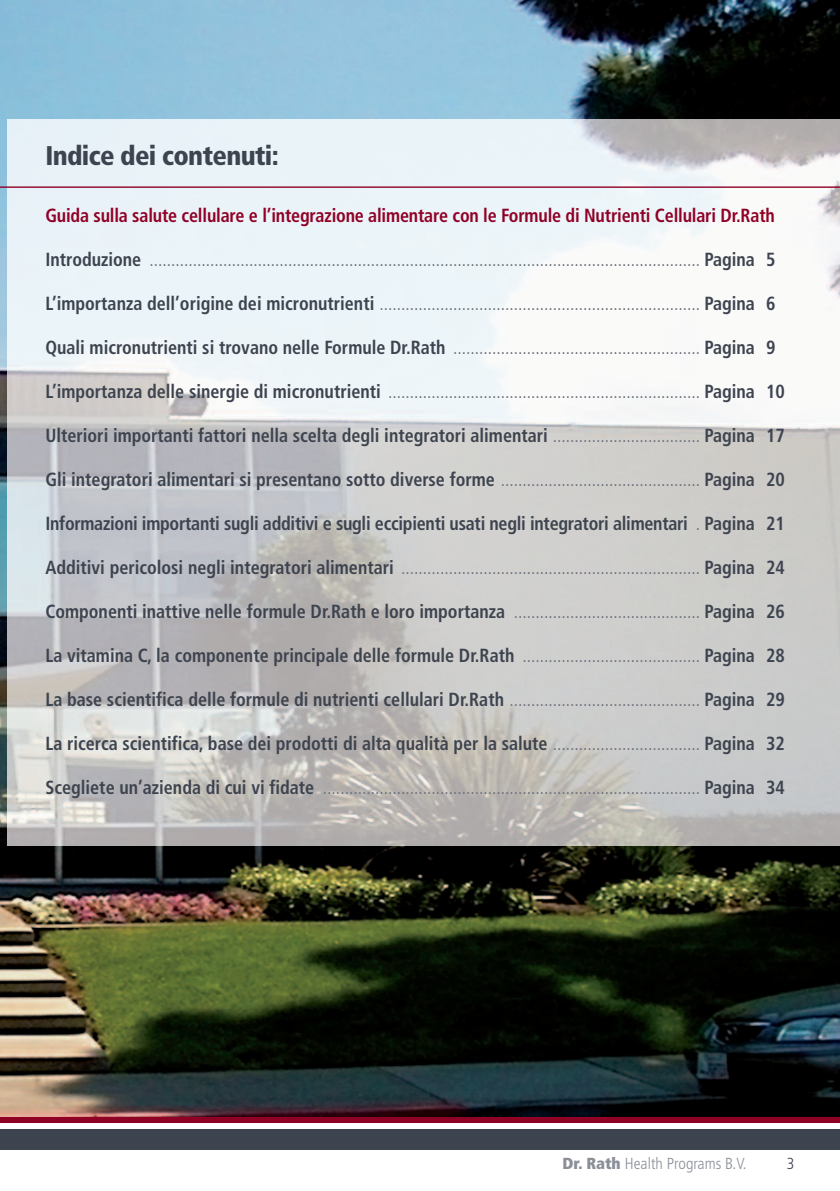
<style>
.page{position:relative;width:840px;height:1191px;background:#fff}
.page>*{position:absolute;margin:0;border:0;box-sizing:border-box;transform-origin:0 0}
.t1{font:900 condensed 27px "Frutiger LT";letter-spacing:-.025em;color:#3e444f}
.t2{font:300 condensed 19px "Frutiger LT";color:#686e78;scale:.95 1}
.t3{font:700 condensed 19px "Frutiger LT";color:#3e444f;scale:.95 1}
.t4{font:700 condensed 19px "Frutiger LT";letter-spacing:-.01em;color:#900126;scale:.95 1}
.t5{font:300 condensed 16px "Frutiger LT";color:#8b8f98}
.t6{font:300 condensed 16px "Frutiger LT";color:#3e444f}
.s1{font-weight:700;color:#3e444f}
.s2{font-weight:300;color:#686e78}
.s3{font-weight:900}
</style>
<div class="page">
<img style="left:0;top:0;width:839px;height:1117px">
<img style="left:7px;top:119px;width:832px;height:726px">
<hr style="left:0;top:186px;width:839px;height:2px;background:#900126">
<div style="left:0;top:1129px;width:839px;height:21px;background:#3e444f"></div>
<div style="left:0;top:1117px;width:839px;height:5px;background:#900126"></div>
<h1 class="t1" style="left:45px;top:145px;width:235px">Indice dei contenuti:</h1>
<p class="t4" style="left:45px;top:208px;width:769px">Guida sulla salute cellulare e l’integrazione alimentare con le Formule di Nutrienti Cellulari Dr.Rath</p>
<p class="t2" style="left:45px;top:252px;width:769px"><span class="s1">Introduzione</span> ............................................................................................................................... <span class="s1">Pagina 5</span></p>
<p class="t2" style="left:45px;top:296px;width:769px"><span class="s1">L’importanza dell’origine dei micronutrienti</span> .......................................................................... <span class="s1">Pagina 6</span></p>
<p class="t2" style="left:45px;top:340px;width:769px"><span class="s1">Quali micronutrienti si trovano nelle Formule Dr.Rath</span> ......................................................... <span class="s1">Pagina 9</span></p>
<p class="t2" style="left:45px;top:384px;width:779px"><span class="s1">L’importanza delle sinergie di micronutrienti</span> ........................................................................ <span class="s1">Pagina 10</span></p>
<p class="t3" style="left:45px;top:428px;width:779px">Ulteriori importanti fattori nella scelta degli integratori alimentari <span class="s2">..................................</span> Pagina 17</p>
<p class="t3" style="left:45px;top:472px;width:779px">Gli integratori alimentari si presentano sotto diverse forme <span class="s2">..............................................</span> Pagina 20</p>
<p class="t3" style="left:45px;top:516px;width:779px">Informazioni importanti sugli additivi e sugli eccipienti usati negli integratori alimentari <span class="s2">.</span> Pagina 21</p>
<p class="t2" style="left:45px;top:560px;width:779px"><span class="s1">Additivi pericolosi negli integratori alimentari</span> ..................................................................... <span class="s1">Pagina 24</span></p>
<p class="t3" style="left:45px;top:604px;width:779px">Componenti inattive nelle formule Dr.Rath e loro importanza <span class="s2">...........................................</span> Pagina 26</p>
<p class="t3" style="left:45px;top:648px;width:779px">La vitamina C, la componente principale delle formule Dr.Rath <span class="s2">.........................................</span> Pagina 28</p>
<p class="t3" style="left:45px;top:692px;width:779px">La base scientifica delle formule di nutrienti cellulari Dr.Rath <span class="s2">............................................</span> Pagina 29</p>
<p class="t3" style="left:45px;top:736px;width:779px">La ricerca scientifica, base dei prodotti di alta qualità per la salute <span class="s2">..................................</span> Pagina 32</p>
<p class="t2" style="left:45px;top:780px;width:779px"><span class="s1">Scegliete un’azienda di cui vi fidate</span> ....................................................................................... <span class="s1">Pagina 34</span></p>
<p class="t5" style="left:562px;top:1157px;width:185px"><span class="s3">Dr. Rath</span> Health Programs B.V.</p>
<p class="t6" style="left:786px;top:1156px;width:9px">3</p>
</div>
